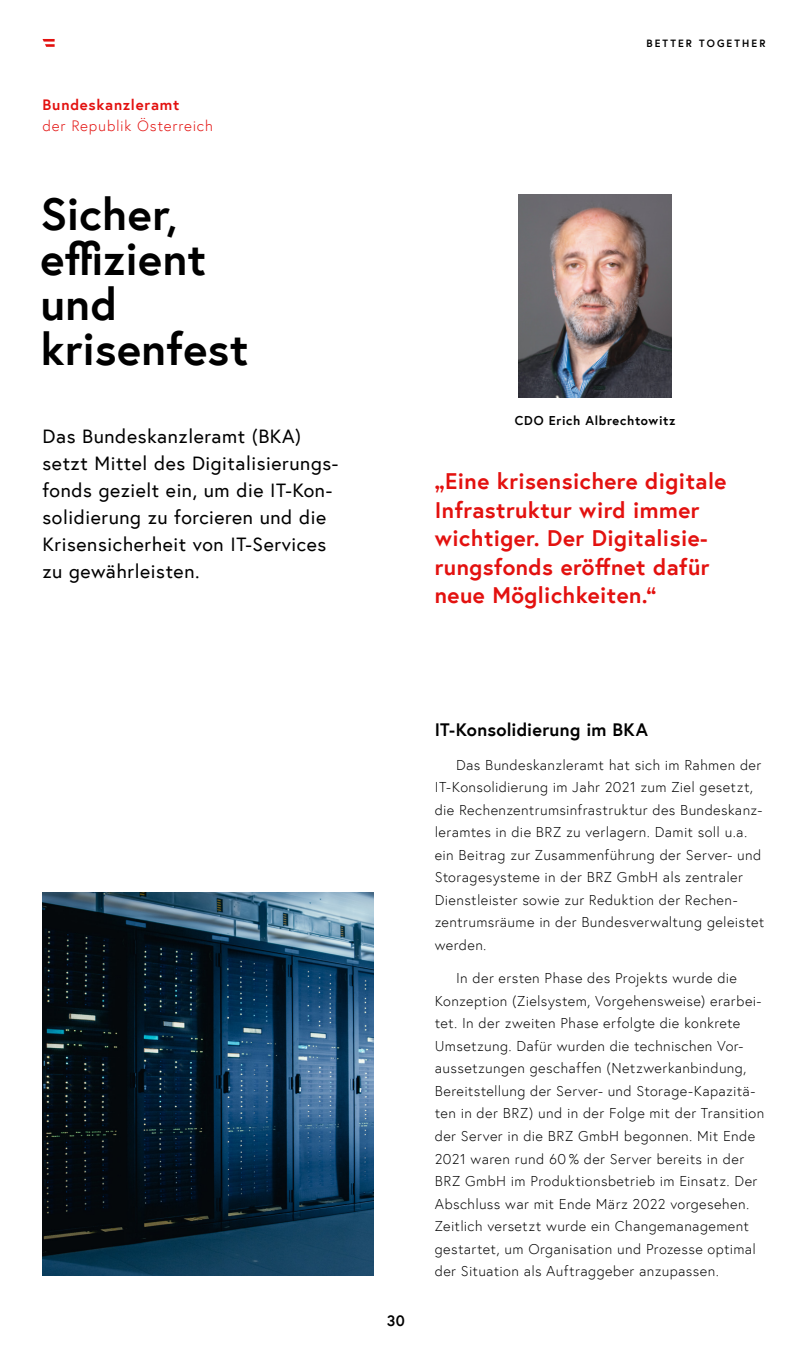
<style>
.page{position:relative;width:808px;height:1361px;background:#fff}
.page>*{position:absolute;margin:0;border:0;box-sizing:border-box;transform-origin:0 0}
.t1{font:700 45px/45px "Europa Austria";letter-spacing:.005em;color:#000}
.t2{font:700 22.5px/28.5px "Europa Austria";letter-spacing:.02em;color:#e3110f}
.t3{font:19.5px/27px "Europa Austria";letter-spacing:.03em;color:#000}
.t4{font:700 18px "Europa Austria";letter-spacing:.01em;color:#000}
.t5{font:300 15px "Europa Austria";letter-spacing:.045em;color:#e3110f}
.t6{font:700 15px "Europa Austria";letter-spacing:.05em;color:#e3110f}
.t7{font:700 15px "Europa Austria";color:#000}
.t8{font:300 14.25px/22.5px "Europa Austria";letter-spacing:.02em;color:#000}
.t9{font:700 12.75px "Europa Austria";letter-spacing:.05em;color:#000}
.t10{font:700 10.5px "Europa Austria";letter-spacing:.2em;color:#000}
</style>
<div class="page">
<svg style="left:43px;top:39px;width:12px;height:8px"></svg>
<img style="left:43px;top:892px;width:330px;height:384px">
<img style="left:519px;top:195px;width:153px;height:203px">
<p class="t6" style="left:43px;top:94px;width:138px">Bundeskanzleramt</p>
<p class="t5" style="left:43px;top:116px;width:172px">der Republik Österreich</p>
<h1 class="t1" style="left:40px;top:190px;width:210px">Sicher, effizient und krisenfest</h1>
<h3 class="t3" style="left:43px;top:422px;width:297px">Das Bundeskanzleramt (BKA) setzt Mittel des Digitalisierungs&shy;fonds gezielt ein, um die IT-Kon&shy;solidierung zu forcieren und die<br>Krisensicherheit von IT-Services zu gewährleisten.</h3>
<p class="t10" style="left:646px;top:36px;width:120px">BETTER TOGETHER</p>
<p class="t9" style="left:515px;top:412px;width:162px">CDO Erich Albrechtowitz</p>
<h2 class="t2" style="left:435px;top:466px;width:293px">„Eine krisensichere digitale<br>Infrastruktur wird immer wichtiger. Der Digitalisie&shy;rungsfonds eröffnet dafür neue Möglichkeiten.“</h2>
<p class="t7" style="left:387px;top:1310px;width:19px">30</p>
<p class="t4" style="left:435px;top:717px;width:215px">IT-Konsolidierung im BKA</p>
<p class="t8" style="left:435px;top:753px;width:331px;text-indent:21px">Das Bundeskanzleramt hat sich im Rahmen der IT-Konsolidierung im Jahr 2021 zum Ziel gesetzt, die Rechenzentrumsinfrastruktur des Bundeskanz&shy;leramtes in die BRZ zu verlagern. Damit soll u.a. ein Beitrag zur Zusammenführung der Server- und Storagesysteme in der BRZ GmbH als zentraler Dienstleister sowie zur Reduktion der Rechen&shy;zentrumsräume in der Bundesverwaltung geleistet werden.</p>
<p class="t8" style="left:435px;top:967px;width:331px;text-indent:21px">In der ersten Phase des Projekts wurde die Konzeption (Zielsystem, Vorgehensweise) erarbei&shy;tet. In der zweiten Phase erfolgte die konkrete Umsetzung. Dafür wurden die technischen Vor&shy;aussetzungen geschaffen (Netzwerkanbindung, Bereitstellung der Server- und Storage-Kapazitä&shy;ten in der BRZ) und in der Folge mit der Transition der Server in die BRZ GmbH begonnen. Mit Ende 2021 waren rund 60 % der Server bereits in der BRZ GmbH im Produktionsbetrieb im Einsatz. Der Abschluss war mit Ende März 2022 vorgesehen.<br>Zeitlich versetzt wurde ein Changemanagement gestartet, um Organisation und Prozesse optimal der Situation als Auftraggeber anzupassen.</p>
</div>
